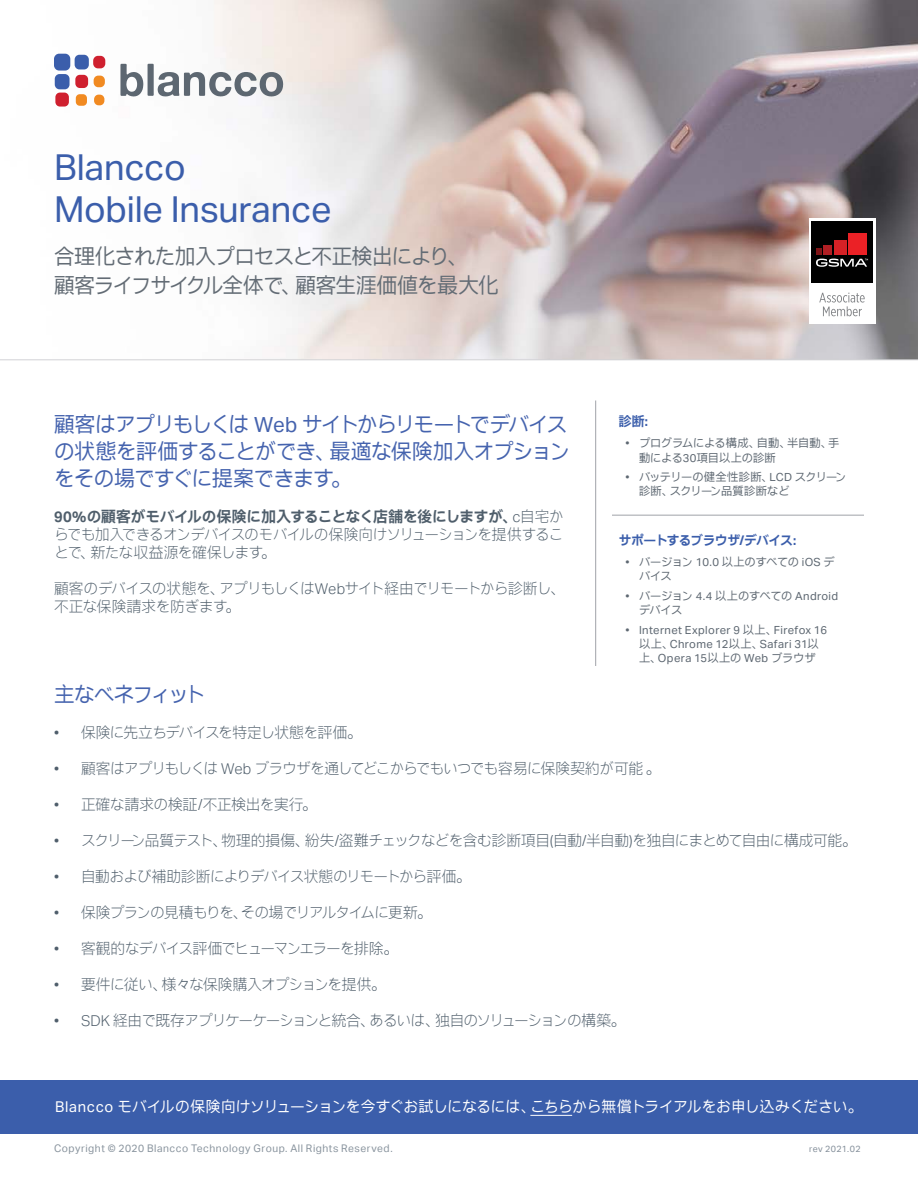
<style>
.page{position:relative;width:918px;height:1188px;background:#fff}
.page>*{position:absolute;margin:0;border:0;box-sizing:border-box;transform-origin:0 0}
.t1{font:36px/42px "Aktiv Grotesk JP";letter-spacing:-.005em;color:#3b5eab}
.t2{font:21px/27px "Aktiv Grotesk JP";letter-spacing:-.04em;color:#4563ae}
.t3{font:21px/28.5px "Aktiv Grotesk JP";letter-spacing:-.035em;color:#636c75}
.t4{font:21px "Aktiv Grotesk JP";letter-spacing:-.07em;color:#4563ae}
.t5{font:300 15px/18px "Aktiv Grotesk JP";letter-spacing:-.05em;color:#4f5e6b;text-align:justify}
.t6{font:15px "Aktiv Grotesk JP";letter-spacing:-.015em;color:#fff}
.t7{font:300 15px/18px "Aktiv Grotesk JP";letter-spacing:-.03em;color:#4f5e6b}
.t8{font:300 15px "Aktiv Grotesk JP";letter-spacing:-.075em;color:#4f5e6b}
.t9{font:300 15px "Aktiv Grotesk JP";letter-spacing:-.01em;color:#4f5e6b}
.t10{font:700 13.05px "Aktiv Grotesk JP";letter-spacing:-.05em;color:#3b5eab}
.t11{font:11.25px/14.2px "Aktiv Grotesk JP";letter-spacing:.035em;color:#5d6771;text-align:center}
.t12{font:11.25px/14.2px "Aktiv Grotesk JP";letter-spacing:-.03em;color:#5d6771}
.t13{font:11.25px/14.2px "Aktiv Grotesk JP";letter-spacing:.01em;color:#5d6771}
.t14{font:11.25px/14.2px "Aktiv Grotesk JP";letter-spacing:-.015em;color:#5d6771}
.t15{font:11.25px/14.2px "Aktiv Grotesk JP";letter-spacing:-.02em;color:#5d6771}
.t16{font:10.5px "Aktiv Grotesk";letter-spacing:.05em;color:#88939d}
.t17{font:9px "Aktiv Grotesk";letter-spacing:.05em;color:#838e99}
.s1{font-weight:700}
</style>
<div class="page">
<img style="left:0;top:0;width:918px;height:360px">
<svg style="left:120px;top:64px;width:163px;height:32px"></svg>
<div style="left:76px;top:94px;width:11px;height:12px;background:#f18a21;border-radius:4px"></div>
<div style="left:94px;top:95px;width:10px;height:10px;background:#f18a21;border-radius:5px"></div>
<div style="left:94px;top:76px;width:11px;height:11px;background:#f18a21;border-radius:5px"></div>
<div style="left:55px;top:74px;width:15px;height:15px;background:#3b5eab;border-radius:5px"></div>
<div style="left:54px;top:54px;width:16px;height:17px;background:#3b5eab;border-radius:5px"></div>
<div style="left:75px;top:55px;width:14px;height:14px;background:#3b5eab;border-radius:5px"></div>
<div style="left:55px;top:93px;width:14px;height:14px;background:#cf202f;border-radius:5px"></div>
<div style="left:75px;top:75px;width:13px;height:13px;background:#cf202f;border-radius:5px"></div>
<div style="left:93px;top:56px;width:12px;height:12px;background:#cf202f;border-radius:5px"></div>
<div style="left:0;top:1080px;width:918px;height:54px;background:#3b5eab"></div>
<hr style="left:530px;top:1115px;width:42px;height:1px;background:#fff">
<div style="left:809px;top:219px;width:66px;height:105px;background:#fff"></div>
<div style="left:811px;top:221px;width:62px;height:62px;background:#000"></div>
<svg style="left:816px;top:259px;width:52px;height:8px"></svg>
<div style="left:816px;top:248px;width:6px;height:7px;background:#801417"></div>
<div style="left:824px;top:245px;width:8px;height:10px;background:#b01f24"></div>
<div style="left:834px;top:240px;width:12px;height:15px;background:#d62126"></div>
<div style="left:849px;top:233px;width:18px;height:22px;background:#eb2126"></div>
<svg style="left:819px;top:293px;width:46px;height:23px"></svg>
<hr style="left:612px;top:515px;width:252px;height:1px;background:#a0a2a9">
<hr style="left:595px;top:400px;width:1px;height:266px;background:#a0a2a9">
<hr style="left:0;top:360px;width:918px;height:1px;background:#d2d2d5">
<h1 class="t1" style="left:54px;top:145px;width:279px">Blancco<br>Mobile Insurance</h1>
<h2 class="t3" style="left:54px;top:241px;width:446px">合理化された加入プロセスと不正検出により、<br>顧客ライフサイクル全体で、顧客生涯価値を最大化</h2>
<h2 class="t2" style="left:54px;top:410px;width:518px">顧客はアプリもしくは Web サイトからリモートでデバイスの状態を評価することができ、最適な保険加入オプションをその場ですぐに提案できます。</h2>
<p class="t5" style="left:54px;top:507px;width:511px"><span class="s1">90%の顧客がモバイルの保険に加入することなく店舗を後にしますが、</span>c自宅からでも加入できるオンデバイスのモバイルの保険向けソリューションを提供することで、新たな収益源を確保します。</p>
<p class="t7" style="left:54px;top:579px;width:513px">顧客のデバイスの状態を、アプリもしくはWebサイト経由でリモートから診断し、不正な保険請求を防ぎます。</p>
<p class="t10" style="left:619px;top:413px;width:31px">診断:</p>
<p class="t13" style="left:639px;top:436px;width:202px;text-indent:-14px">• プログラムによる構成、自動、半自動、手動による30項目以上の診断</p>
<p class="t12" style="left:639px;top:470px;width:209px;text-indent:-14px">• バッテリーの健全性診断、LCD スクリーン診断、スクリーン品質診断など</p>
<p class="t10" style="left:619px;top:531px;width:179px">サポートするブラウザ/デバイス:</p>
<p class="t15" style="left:639px;top:554px;width:197px;text-indent:-14px">• バージョン 10.0 以上のすべての iOS デバイス</p>
<p class="t14" style="left:639px;top:588px;width:201px;text-indent:-14px">• バージョン 4.4 以上のすべての Androidデバイス</p>
<p class="t11" style="left:626px;top:622px;width:203px">• Internet Explorer 9 以上、Firefox 16以上、Chrome 12以上、Safari 31以<br>上、Opera 15以上の Web ブラウザ</p>
<h2 class="t4" style="left:54px;top:680px;width:153px">主なベネフィット</h2>
<p class="t5" style="left:54px;top:723px;width:310px">• 保険に先立ちデバイスを特定し状態を評価。</p>
<p class="t5" style="left:54px;top:759px;width:608px">• 顧客はアプリもしくは Web ブラウザを通してどこからでもいつでも容易に保険契約が可能 。</p>
<p class="t9" style="left:54px;top:795px;width:265px">• 正確な請求の検証/不正検出を実行。</p>
<p class="t5" style="left:54px;top:831px;width:805px">• スクリーン品質テスト、物理的損傷、紛失/盗難チェックなどを含む診断項目(自動/半自動)を独自にまとめて自由に構成可能。</p>
<p class="t5" style="left:54px;top:867px;width:419px">• 自動および補助診断によりデバイス状態のリモートから評価。</p>
<p class="t5" style="left:54px;top:903px;width:380px">• 保険プランの見積もりを、その場でリアルタイムに更新。</p>
<p class="t8" style="left:54px;top:939px;width:346px">• 客観的なデバイス評価でヒューマンエラーを排除。</p>
<p class="t5" style="left:54px;top:975px;width:334px">• 要件に従い、様々な保険購入オプションを提供。</p>
<p class="t5" style="left:54px;top:1011px;width:573px">• SDK 経由で既存アプリケーケーションと統合、あるいは、独自のソリューションの構築。</p>
<p class="t6" style="left:55px;top:1097px;width:809px">Blancco モバイルの保険向けソリューションを今すぐお試しになるには、こちらから無償トライアルをお申し込みください。</p>
<p class="t16" style="left:54px;top:1142px;width:340px">Copyright © 2020 Blancco Technology Group. All Rights Reserved.</p>
<p class="t17" style="left:809px;top:1144px;width:53px">rev 2021.02</p>
</div>
